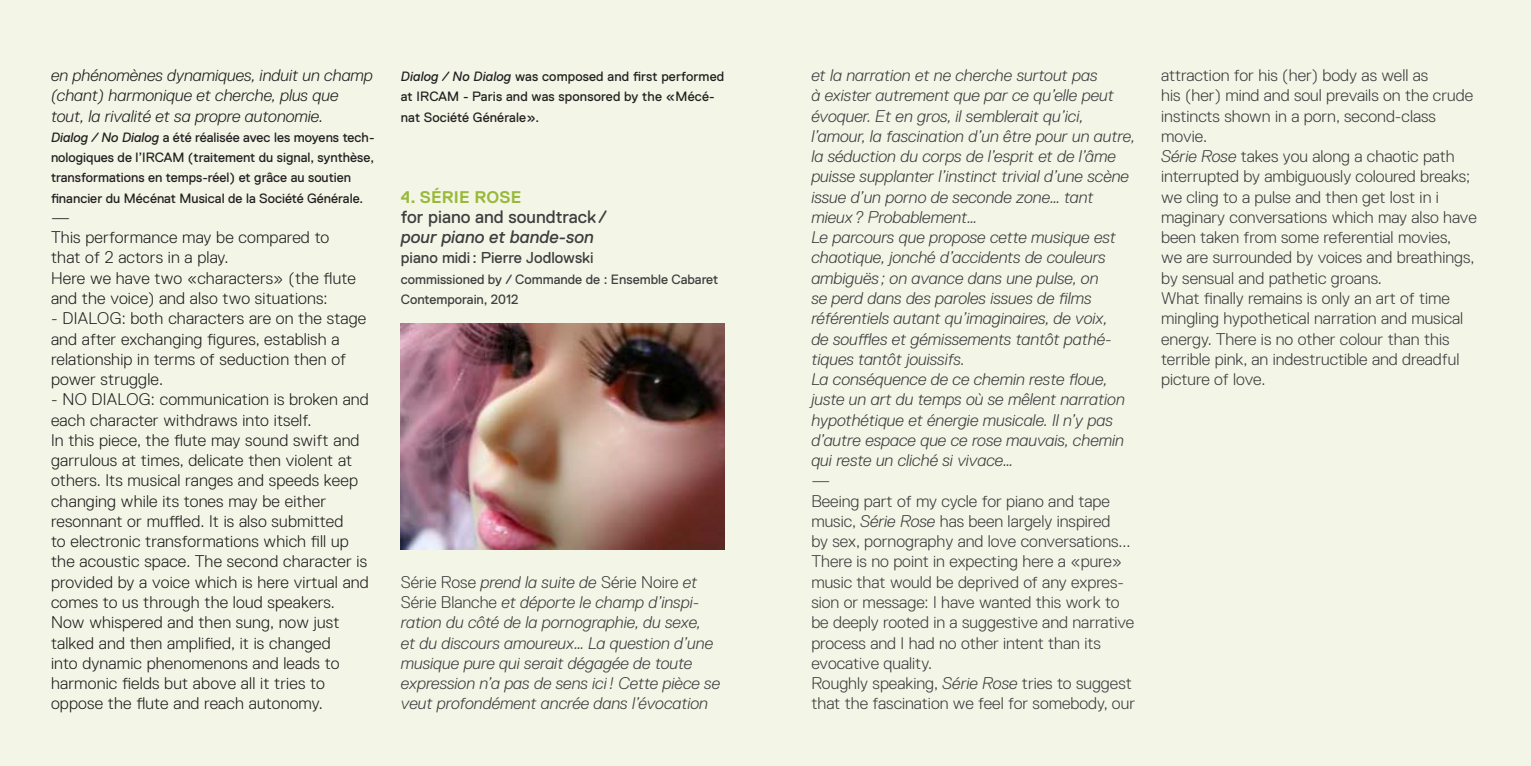
<style>
.page{position:relative;width:1531px;height:766px;background:#fff}
.page>*{position:absolute;margin:0;border:0;box-sizing:border-box;transform-origin:0 0}
.t1{font:18px "Replica Std";color:#3e3e3f}
.t2{font:italic 18px "Replica Std";color:#3e3e3f}
.t3{font:italic 300 16.88px/20.2px "Replica Std";color:#3e3e3f}
.t4{font:300 16.88px/20.2px "Replica Std";color:#3e3e3f}
.t5{font:300 16.88px/20.2px "Replica Std";letter-spacing:.01em;color:#231f20}
.t6{font:italic 300 16.88px/20.2px "Replica Std";color:#231f20}
.t7{font:700 16.88px "Replica Std";color:#9ab93b}
.t8{font:15.75px "Replica Std";color:#3e3e3f}
.t9{font:13.5px/20.2px "Replica Std";color:#231f20}
.t10{font:13.5px/20.2px "Replica Std";color:#3e3e3f}
.s1{font-style:italic}
.s2{font-style:normal}
</style>
<div class="page">
<div style="left:765px;top:0;width:766px;height:765px;background:#f3f6e7"></div>
<div style="left:0;top:0;width:765px;height:765px;background:#f3f6e7"></div>
<img style="left:401px;top:323px;width:324px;height:227px">
<p class="t6" style="left:51px;top:65px;width:323px">en phénomènes dynamiques, induit un champ (chant) harmonique et cherche, plus que tout, la rivalité et sa propre autonomie.</p>
<p class="t9" style="left:51px;top:127px;width:325px"><span class="s1">Dialog / No Dialog</span> a été réalisée avec les moyens tech&shy;nologiques de l’IRCAM (traitement du signal, synthèse, transformations en temps-réel) et grâce au soutien financier du Mécénat Musical de la Société Générale.</p>
<p class="t6" style="left:51px;top:207px;width:20px">—</p>
<p class="t5" style="left:51px;top:227px;width:306px">This performance may be compared to that of 2 actors in a play.<br>Here we have two «characters» (the flute and the voice) and also two situations:</p>
<p class="t5" style="left:51px;top:308px;width:317px">- Dialog : both characters are on the stage and after exchanging figures, establish a relationship in terms of seduction then of power struggle.</p>
<p class="t5" style="left:51px;top:389px;width:319px">- No Dialog : communication is broken and each character withdraws into itself.<br>In this piece, the flute may sound swift and garrulous at times, delicate then violent at others. Its musical ranges and speeds keep changing while its tones may be either resonnant or muffled. It is also submitted<br>to electronic transformations which fill up the acoustic space. The second character is provided by a voice which is here virtual and comes to us through the loud speakers.<br>Now whispered and then sung, now just talked and then amplified, it is changed<br>into dynamic phenomenons and leads to harmonic fields but above all it tries to oppose the flute and reach autonomy.</p>
<p class="t9" style="left:401px;top:66px;width:325px"><span class="s1">Dialog / No Dialog</span> was composed and first performed at IRCAM - Paris and was sponsored by the «Mécé&shy;nat Société Générale».</p>
<p class="t7" style="left:401px;top:187px;width:86px">4. Série ROSE</p>
<p class="t1" style="left:401px;top:207px;width:208px">for piano and soundtrack/</p>
<p class="t2" style="left:401px;top:227px;width:194px">pour piano et bande-son</p>
<p class="t8" style="left:401px;top:249px;width:194px">piano midi: Pierre Jodlowski</p>
<p class="t10" style="left:401px;top:269px;width:319px">commissioned by / Commande de : Ensemble Cabaret<br>Contemporain, 2012</p>
<p class="t3" style="left:401px;top:571px;width:321px"><span class="s2">Série Rose</span> prend la suite de <span class="s2">Série Noire</span> et <span class="s2">Série Blanche</span> et déporte le champ d’inspi&shy;ration du côté de la pornographie, du sexe,<br>et du discours amoureux… La question d’une musique pure qui serait dégagée de toute expression n’a pas de sens ici! Cette pièce se veut profondément ancrée dans l’évocation</p>
<p class="t3" style="left:811px;top:65px;width:325px">et la narration et ne cherche surtout pas<br>à exister autrement que par ce qu’elle peut évoquer. Et en gros, il semblerait qu’ici, l’amour, la fascination d’un être pour un autre, la séduction du corps de l’esprit et de l’âme puisse supplanter l’instinct trivial d’une scène issue d’un porno de seconde zone… tant mieux? Probablement…<br>Le parcours que propose cette musique est chaotique, jonché d’accidents de couleurs ambiguës ; on avance dans une pulse, on<br>se perd dans des paroles issues de films référentiels autant qu’imaginaires, de voix,<br>de souffles et gémissements tantôt pathé&shy;tiques tantôt jouissifs.<br>La conséquence de ce chemin reste floue, juste un art du temps où se mêlent narration hypothétique et énergie musicale. Il n’y pas d’autre espace que ce rose mauvais, chemin qui reste un cliché si vivace…</p>
<p class="t4" style="left:811px;top:470px;width:325px">—<br>Beeing part of my cycle for piano and tape music, <span class="s1">Série Rose</span> has been largely inspired<br>by sex, pornography and love conversations...<br>There is no point in expecting here a «pure» music that would be deprived of any expres&shy;sion or message: I have wanted this work to be deeply rooted in a suggestive and narrative process and I had no other intent than its evocative quality.<br>Roughly speaking, <span class="s1">Série Rose</span> tries to suggest that the fascination we feel for somebody, our</p>
<p class="t4" style="left:1161px;top:65px;width:317px">attraction for his (her) body as well as<br>his (her) mind and soul prevails on the crude instincts shown in a porn, second-class movie.<br><span class="s1">Série Rose</span> takes you along a chaotic path interrupted by ambiguously coloured breaks; we cling to a pulse and then get lost in i maginary conversations which may also have been taken from some referential movies,<br>we are surrounded by voices and breathings, by sensual and pathetic groans.<br>What finally remains is only an art of time mingling hypothetical narration and musical energy. There is no other colour than this terrible pink, an indestructible and dreadful picture of love.</p>
</div>
